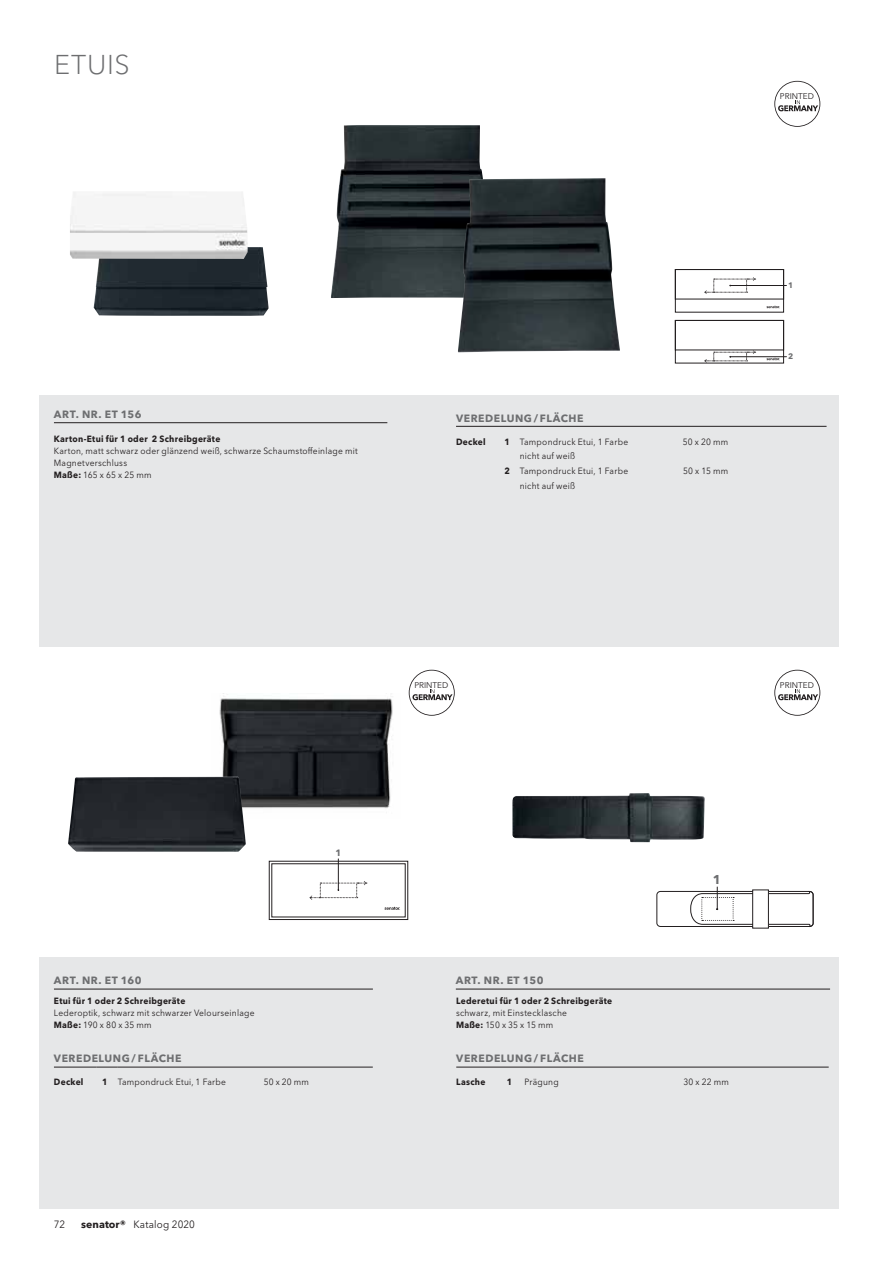
<style>
.page{position:relative;width:893px;height:1263px;background:#fff}
.page>*{position:absolute;margin:0;border:0;box-sizing:border-box;transform-origin:0 0}
.t1{font:300 27px "Avenir Next W1 G";letter-spacing:.03em;color:#6d6e70}
.t2{font:700 12.75px "Avenir Next W1 G";color:#6d6e70}
.t3{font:700 10.5px "Avenir Next W1 G";letter-spacing:.055em;color:#6d6e70}
.t4{font:10.5px "Avenir Next W1 G";letter-spacing:.02em;color:#231f20;scale:.94 1}
.t5{font:700 9.15px "Avenir Next W1 G";color:#6d6e70}
.t6{font:9px/12px "Avenir Next W1 G";letter-spacing:.025em;color:#231f20;scale:.94 1}
.t7{font:700 9px "Avenir Next W1 G";letter-spacing:.03em;color:#231f20;scale:.94 1}
.t8{font:8.25px "Avenir Next W1 G";color:#231f20}
.t9{font:700 7.95px "Avenir Next W1 G";color:#6d6e70}
.s1{font-weight:700}
</style>
<div class="page">
<div style="left:39px;top:396px;width:800px;height:251px;background:#e6e7e8"></div>
<div style="left:39px;top:957px;width:800px;height:252px;background:#e6e7e8"></div>
<img style="left:94px;top:247px;width:175px;height:69px">
<img style="left:331px;top:125px;width:152px;height:173px">
<img style="left:458px;top:178px;width:162px;height:174px">
<img style="left:70px;top:192px;width:178px;height:67px">
<hr style="left:730px;top:356px;width:56px;height:1px;background:#231f20">
<hr style="left:730px;top:285px;width:56px;height:1px;background:#231f20">
<svg style="left:675px;top:269px;width:109px;height:43px"></svg>
<svg style="left:675px;top:320px;width:109px;height:43px"></svg>
<img style="left:212px;top:693px;width:181px;height:115px">
<img style="left:68px;top:777px;width:178px;height:75px">
<hr style="left:338px;top:859px;width:1px;height:31px;background:#231f20">
<svg style="left:269px;top:861px;width:139px;height:59px"></svg>
<div style="left:657px;top:891px;width:156px;height:36px;border:1px solid #231f20;border-radius:4px"></div>
<svg style="left:690px;top:887px;width:123px;height:40px"></svg>
<div style="left:753px;top:890px;width:15px;height:38px;background:#fff"></div>
<div style="left:752px;top:890px;width:17px;height:38px;border:1px solid #231f20"></div>
<img style="left:512px;top:793px;width:193px;height:49px">
<hr style="left:456px;top:426px;width:370px;height:1px;background:#231f20">
<hr style="left:54px;top:1067px;width:42px;height:1px;background:#231f20">
<svg style="left:96px;top:1067px;width:22px;height:1px"></svg>
<hr style="left:118px;top:1067px;width:255px;height:1px;background:#231f20">
<hr style="left:456px;top:1067px;width:373px;height:1px;background:#231f20">
<hr style="left:54px;top:422px;width:333px;height:1px;background:#231f20">
<hr style="left:54px;top:989px;width:319px;height:1px;background:#231f20">
<hr style="left:456px;top:989px;width:374px;height:1px;background:#231f20">
<svg style="left:774px;top:670px;width:46px;height:46px"></svg>
<svg style="left:774px;top:81px;width:46px;height:46px"></svg>
<svg style="left:409px;top:670px;width:46px;height:46px"></svg>
<h1 class="t1" style="left:54px;top:54px;width:77px">ETUIS</h1>
<p class="t3" style="left:54px;top:410px;width:89px">ART. NR. ET 156</p>
<p class="t7" style="left:54px;top:435px;width:179px">Karton-Etui für 1 oder 2 Schreibgeräte</p>
<p class="t6" style="left:54px;top:445px;width:325px">Karton, matt schwarz oder glänzend weiß, schwarze Schaumstoffeinlage mit<br>Magnet verschluss<br><span class="s1">Maße:</span> 165 x 65 x 25 mm</p>
<p class="t8" style="left:780px;top:93px;width:36px">PRINTED</p>
<p class="t3" style="left:456px;top:413px;width:129px">VEREDELUNG / FLÄCHE</p>
<p class="t7" style="left:456px;top:438px;width:33px">Deckel</p>
<p class="t6" style="left:504px;top:436px;width:133px"><span class="s1">1</span> Tampondruck Etui, 1 Farbe</p>
<p class="t6" style="left:683px;top:436px;width:50px">50 x 20 mm</p>
<p class="t6" style="left:504px;top:450px;width:133px;line-height:14.9px;text-indent:15px">nicht auf weiß<br><span class="s1">2</span> Tampondruck Etui, 1 Farbe</p>
<p class="t6" style="left:683px;top:466px;width:49px">50 x 15 mm</p>
<p class="t6" style="left:520px;top:481px;width:60px">nicht auf weiß</p>
<p class="t9" style="left:788px;top:282px;width:7px">1</p>
<p class="t9" style="left:788px;top:353px;width:7px">2</p>
<p class="t8" style="left:414px;top:682px;width:36px">PRINTED</p>
<p class="t8" style="left:780px;top:682px;width:36px">PRINTED</p>
<p class="t5" style="left:335px;top:849px;width:7px">1</p>
<p class="t3" style="left:54px;top:976px;width:89px">ART. NR. ET 160</p>
<p class="t3" style="left:456px;top:976px;width:89px">ART. NR. ET 150</p>
<p class="t7" style="left:54px;top:997px;width:141px">Etui für 1 oder 2 Schreibgeräte</p>
<p class="t6" style="left:54px;top:1007px;width:215px">Lederoptik, schwarz mit schwarzer Velours einlage<br><span class="s1">Maße:</span> 190 x 80 x 35 mm</p>
<p class="t7" style="left:456px;top:997px;width:168px">Lederetui für 1 oder 2 Schreibgeräte</p>
<p class="t6" style="left:456px;top:1007px;width:120px">schwarz, mit Einstecklasche<br><span class="s1">Maße:</span> 150 x 35 x 15 mm</p>
<h2 class="t2" style="left:713px;top:874px;width:10px">1</h2>
<p class="t3" style="left:54px;top:1054px;width:129px">VEREDELUNG / FLÄCHE</p>
<p class="t7" style="left:54px;top:1078px;width:33px">Deckel</p>
<p class="t6" style="left:102px;top:1077px;width:133px"><span class="s1">1</span> Tampondruck Etui, 1 Farbe</p>
<p class="t6" style="left:264px;top:1077px;width:50px">50 x 20 mm</p>
<p class="t4" style="left:54px;top:1220px;width:14px">72</p>
<p class="t4" style="left:81px;top:1220px;width:123px"><span class="s1">senator®</span> Katalog 2020</p>
<p class="t3" style="left:456px;top:1054px;width:129px">VEREDELUNG / FLÄCHE</p>
<p class="t7" style="left:456px;top:1078px;width:32px">Lasche</p>
<p class="t7" style="left:507px;top:1078px;width:7px">1</p>
<p class="t6" style="left:524px;top:1077px;width:38px">Prägung</p>
<p class="t6" style="left:683px;top:1077px;width:50px">30 x 22 mm</p>
</div>
